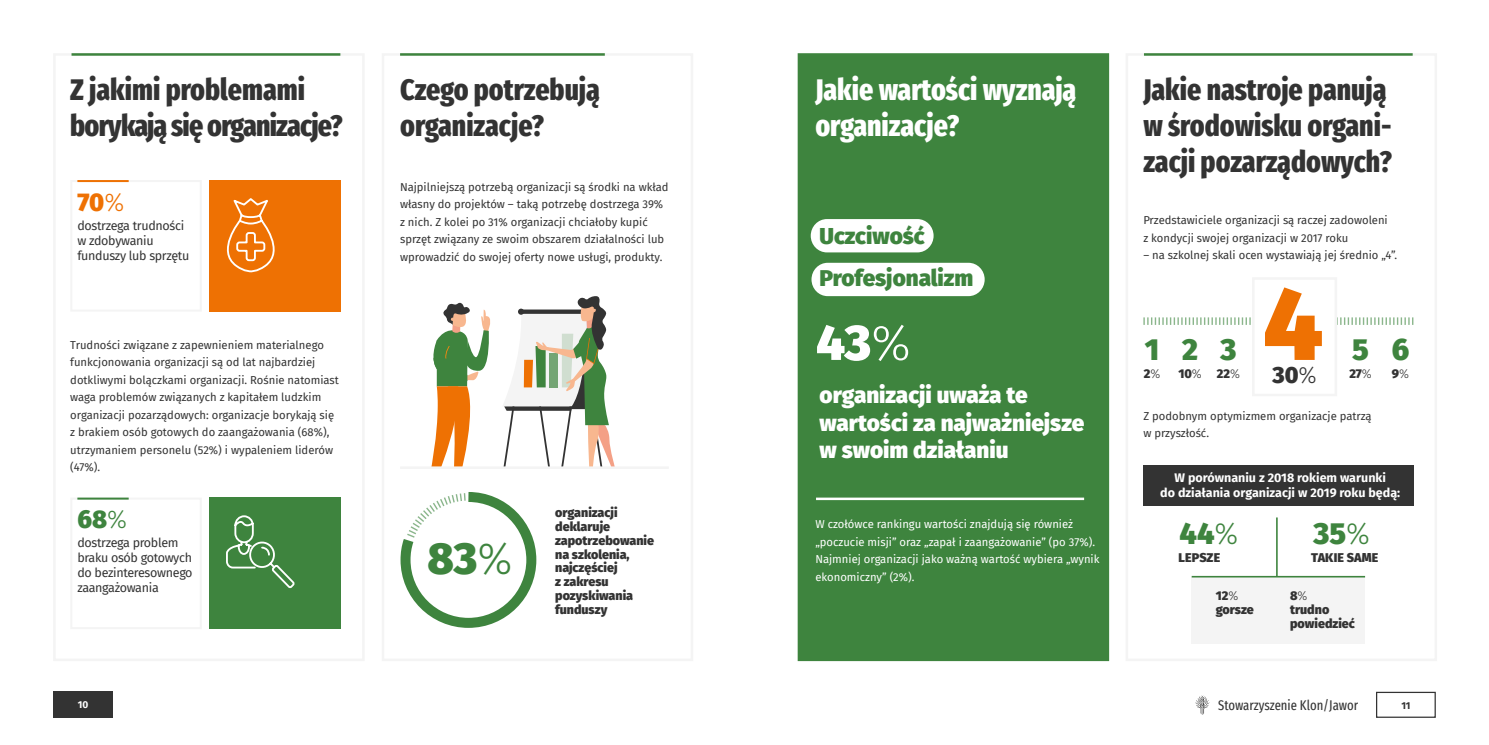
<style>
.page{position:relative;width:1489px;height:745px;background:#fff}
.page>*{position:absolute;margin:0;border:0;box-sizing:border-box;transform-origin:0 0}
.t1{font:900 103.38px "Fira Sans";color:#ee7103}
.t2{font:900 50px "Fira Sans";color:#fff}
.t3{font:900 44.25px "Fira Sans";color:#3e843e}
.t4{font:800 extra-condensed 30px/36px "Fira Sans";color:#333}
.t5{font:800 extra-condensed 30px/36px "Fira Sans";letter-spacing:-.025em;color:#333}
.t6{font:800 extra-condensed 30px/36px "Fira Sans";color:#fff}
.t7{font:900 30px "Fira Sans";color:#3e843e}
.t8{font:900 25.12px "Fira Sans";color:#ee7103}
.t9{font:900 25.12px "Fira Sans";color:#3e843e}
.t10{font:900 23px "Fira Sans";color:#333}
.t11{font:900 22.5px/27px "Fira Sans";color:#fff}
.t12{font:900 22.5px "Fira Sans";color:#3e843e}
.t13{font:extra-condensed 13.75px "Fira Sans";color:#333}
.t14{font:900 12.5px/13.8px "Fira Sans";color:#333}
.t15{font:12.5px/15px "Fira Sans";letter-spacing:-.025em;color:#333}
.t16{font:700 12.5px/15px "Fira Sans";color:#fff;text-align:center}
.t17{font:11.25px/17.5px "Fira Sans";color:#333}
.t18{font:11.25px/17.5px "Fira Sans";color:#fff}
.t19{font:700 10px "Fira Sans";color:#fff}
.t20{font:700 10px "Fira Sans";color:#333}
.s1{font-weight:300}
</style>
<div class="page">
<div style="left:53px;top:691px;width:60px;height:26px;background:#333"></div>
<div style="left:1375px;top:691px;width:60px;height:26px;border:1px solid #333"></div>
<svg style="left:1195px;top:695px;width:14px;height:19px"></svg>
<div style="left:1191px;top:577px;width:173px;height:66px;background:#f4f4f4"></div>
<hr style="left:1275px;top:517px;width:2px;height:59px;background:#3e843e">
<hr style="left:1191px;top:575px;width:173px;height:2px;background:#3e843e">
<div style="left:382px;top:53px;width:311px;height:607px;border:2px solid #f4f4f4"></div>
<hr style="left:400px;top:53px;width:204px;height:3px;background:#3e843e">
<div style="left:53px;top:53px;width:311px;height:607px;border:2px solid #f4f4f4"></div>
<hr style="left:71px;top:53px;width:269px;height:3px;background:#3e843e">
<hr style="left:400px;top:466px;width:268px;height:2px;background:#f4f4f4">
<svg style="left:400px;top:296px;width:217px;height:332px"></svg>
<div style="left:70px;top:180px;width:132px;height:131px;border:2px solid #f4f4f4"></div>
<div style="left:70px;top:497px;width:132px;height:131px;border:2px solid #f4f4f4"></div>
<hr style="left:77px;top:180px;width:52px;height:2px;background:#ee7103">
<hr style="left:77px;top:497px;width:52px;height:2px;background:#3e843e">
<div style="left:209px;top:180px;width:131px;height:131px;background:#ee7103"></div>
<div style="left:209px;top:497px;width:131px;height:131px;background:#3e843e"></div>
<svg style="left:226px;top:198px;width:49px;height:75px"></svg>
<svg style="left:1143px;top:317px;width:270px;height:8px"></svg>
<div style="left:797px;top:53px;width:312px;height:607px;background:#3e843e;border:2px solid #3e843e"></div>
<div style="left:1125px;top:53px;width:311px;height:607px;border:2px solid #f4f4f4"></div>
<hr style="left:816px;top:497px;width:268px;height:2px;background:#fff">
<hr style="left:1143px;top:53px;width:269px;height:3px;background:#3e843e">
<div style="left:1143px;top:465px;width:270px;height:40px;background:#333"></div>
<div style="left:1251px;top:277px;width:85px;height:119px;background:#fff;border:2px solid #f4f4f4"></div>
<svg style="left:811px;top:262px;width:173px;height:34px;background:#f3f7f3"></svg>
<svg style="left:810px;top:219px;width:123px;height:33px;background:#f3f7f3"></svg>
<svg style="left:226px;top:515px;width:69px;height:74px"></svg>
<h3 class="t5" style="left:70px;top:69px;width:274px">Z jakimi problemami borykają się organizacje?</h3>
<h3 class="t8" style="left:77px;top:179px;width:48px">70<span class="s1">%</span></h3>
<p class="t15" style="left:77px;top:217px;width:113px">dostrzega trudności w zdobywaniu funduszy lub sprzętu</p>
<p class="t17" style="left:70px;top:335px;width:270px">Trudności związane z zapewnieniem materialnego funkcjonowania organizacji są od lat najbardziej dotkliwymi bolączkami organizacji. Rośnie natomiast waga problemów związanych z kapitałem ludzkim organizacji pozarządowych: organizacje borykają się z brakiem osób gotowych do zaangażowania (68%), utrzymaniem personelu (52%) i wypaleniem liderów (47%).</p>
<h3 class="t9" style="left:77px;top:496px;width:51px">68<span class="s1">%</span></h3>
<p class="t15" style="left:77px;top:534px;width:117px">dostrzega problem braku osób gotowych do bezinteresownego zaangażowania</p>
<h3 class="t4" style="left:400px;top:69px;width:201px">Czego potrzebują organizacje?</h3>
<p class="t17" style="left:400px;top:177px;width:270px">Najpilniejszą potrzebą organizacji są środki na wkład własny do projektów – taką potrzebę dostrzega 39% z nich. Z kolei po 31% organizacji chciałoby kupić sprzęt związany ze swoim obszarem działalności lub wprowadzić do swojej oferty nowe usługi, produkty.</p>
<h3 class="t3" style="left:427px;top:518px;width:87px">83<span class="s1">%</span></h3>
<p class="t14" style="left:555px;top:504px;width:100px">organizacji deklaruje zapotrzebowanie na szkolenia, najczęściej<br>z zakresu pozyskiwania funduszy</p>
<h3 class="t6" style="left:815px;top:69px;width:262px">Jakie wartości wyznają organizacje?</h3>
<h3 class="t4" style="left:1143px;top:69px;width:250px">Jakie nastroje panują w środowisku organi&shy;zacji pozarządowych?</h3>
<h3 class="t12" style="left:819px;top:215px;width:107px">Uczciwość</h3>
<h3 class="t12" style="left:819px;top:258px;width:155px">Profesjonalizm</h3>
<h2 class="t2" style="left:816px;top:297px;width:96px">43<span class="s1">%</span></h2>
<h3 class="t11" style="left:819px;top:379px;width:266px">organizacji uważa te wartości za najważniejsze w swoim działaniu</h3>
<p class="t18" style="left:815px;top:514px;width:286px">W czołówce rankingu wartości znajdują się również „poczucie misji” oraz „zapał i zaangażowanie” (po 37%).<br>Najmniej organizacji jako ważną wartość wybiera „wynik ekonomiczny” (2%).</p>
<p class="t17" style="left:1143px;top:211px;width:246px">Przedstawiciele organizacji są raczej zadowoleni z kondycji swojej organizacji w 2017 roku</p>
<p class="t17" style="left:1143px;top:246px;width:255px">– na szkolnej skali ocen wystawiają jej średnio „4”.</p>
<h1 class="t1" style="left:1262px;top:231px;width:62px">4</h1>
<h3 class="t10" style="left:1272px;top:354px;width:46px">30<span class="s1">%</span></h3>
<h3 class="t7" style="left:1181px;top:322px;width:17px">2</h3>
<h3 class="t7" style="left:1220px;top:322px;width:17px">3</h3>
<h3 class="t7" style="left:1352px;top:322px;width:18px">5</h3>
<h3 class="t7" style="left:1391px;top:322px;width:19px">6</h3>
<h3 class="t7" style="left:1144px;top:322px;width:16px">1</h3>
<p class="t14" style="left:1143px;top:365px;width:18px">2<span class="s1">%</span></p>
<p class="t14" style="left:1349px;top:365px;width:24px">27<span class="s1">%</span></p>
<p class="t14" style="left:1391px;top:365px;width:19px">9<span class="s1">%</span></p>
<p class="t14" style="left:1178px;top:365px;width:25px">10<span class="s1">%</span></p>
<p class="t14" style="left:1216px;top:365px;width:25px">22<span class="s1">%</span></p>
<p class="t17" style="left:1143px;top:406px;width:230px">Z podobnym optymizmem organizacje patrzą w przyszłość.</p>
<p class="t16" style="left:1160px;top:469px;width:241px">W porównaniu z 2018 rokiem warunki<br>do działania organizacji w 2019 roku będą:</p>
<h3 class="t7" style="left:1179px;top:506px;width:60px">44<span class="s1">%</span></h3>
<h3 class="t7" style="left:1313px;top:506px;width:58px">35<span class="s1">%</span></h3>
<p class="t14" style="left:1178px;top:548px;width:43px">LEPSZE</p>
<p class="t14" style="left:1311px;top:548px;width:69px">TAKIE SAME</p>
<p class="t14" style="left:1215px;top:587px;width:40px">12<span class="s1">% </span>gorsze</p>
<p class="t14" style="left:1289px;top:587px;width:66px">8<span class="s1">%<br></span>trudno powiedzieć</p>
<p class="t19" style="left:78px;top:696px;width:12px">10</p>
<p class="t13" style="left:1218px;top:694px;width:141px">Stowarzyszenie Klon/Jawor</p>
<p class="t20" style="left:1401px;top:696px;width:11px">11</p>
</div>
